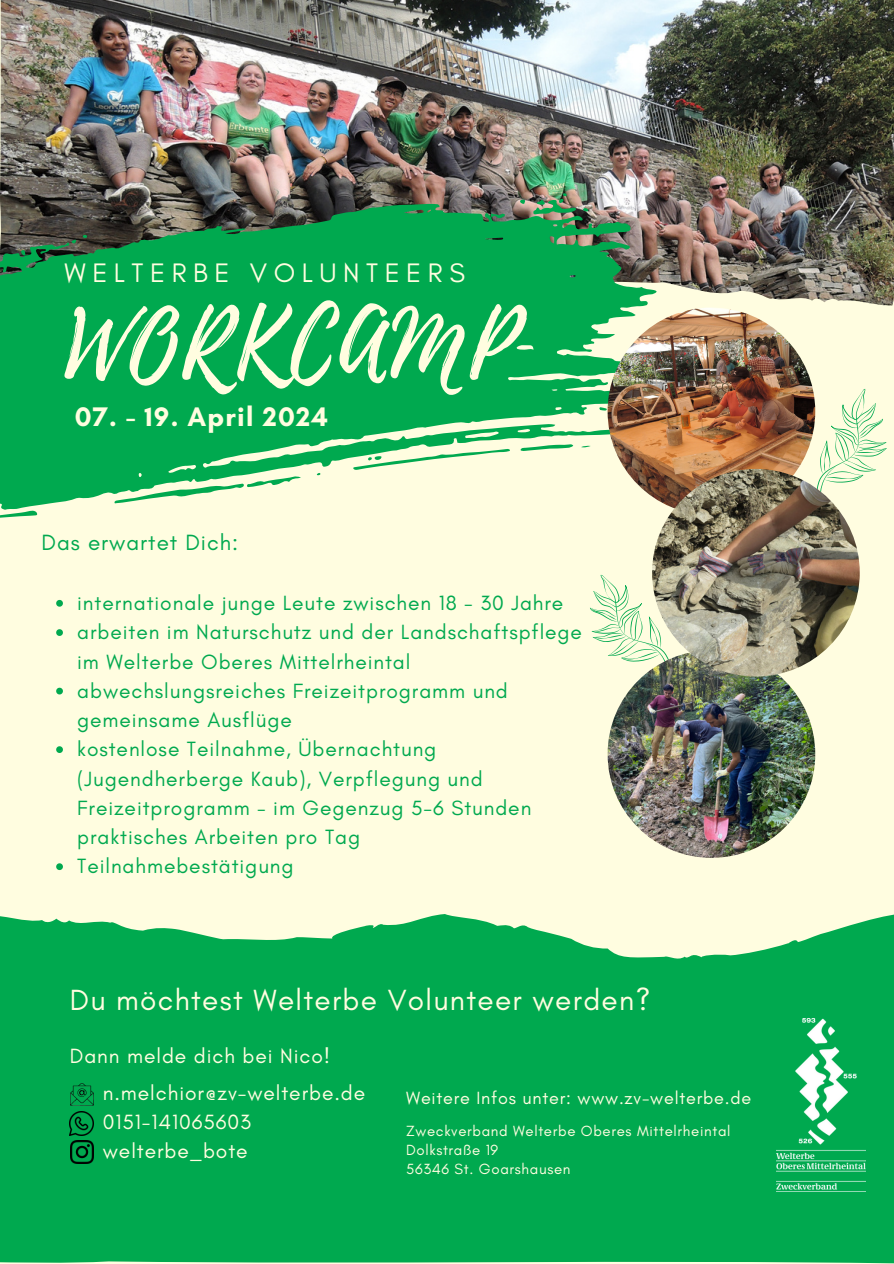
<style>
.page{position:relative;width:894px;height:1264px;background:#fff}
.page>*{position:absolute;margin:0;border:0;box-sizing:border-box;transform-origin:0 0}
.t1{font:90.15px "Playlist Script";letter-spacing:.045em;color:#fffde0}
.t2{font:29.7px "Glacial Indifference";letter-spacing:.045em;color:#fffde0}
.t3{font:27.3px "Glacial Indifference";letter-spacing:.24em;color:#fffde0}
.t4{font:700 27.3px "Glacial Indifference";letter-spacing:.045em;color:#fffde0}
.t5{font:22.5px "Glacial Indifference";letter-spacing:.045em;color:#00a94f}
.t6{font:21px/29.2px "Glacial Indifference";letter-spacing:.045em;color:#00a94f}
.t7{font:21px/29px "Glacial Indifference";letter-spacing:.045em;color:#fffde0}
.t8{font:18px "Glacial Indifference";letter-spacing:.045em;color:#fffde0}
.t9{font:15px "Glacial Indifference";letter-spacing:.045em;color:#fffde0}
</style>
<div class="page">
<div style="left:0;top:0;width:893px;height:1263px;background:#fffde0"></div>
<img style="left:0;top:0;width:893px;height:306px">
<img style="left:0;top:143px;width:724px;height:419px">
<svg style="left:114px;top:473px;width:187px;height:35px"></svg>
<svg style="left:519px;top:439px;width:54px;height:16px"></svg>
<svg style="left:0;top:508px;width:37px;height:15px"></svg>
<svg style="left:490px;top:211px;width:15px;height:9px"></svg>
<svg style="left:599px;top:406px;width:7px;height:5px"></svg>
<svg style="left:580px;top:445px;width:10px;height:3px"></svg>
<svg style="left:21px;top:250px;width:5px;height:6px"></svg>
<svg style="left:519px;top:199px;width:6px;height:6px"></svg>
<svg style="left:582px;top:207px;width:6px;height:5px"></svg>
<svg style="left:531px;top:193px;width:45px;height:25px"></svg>
<svg style="left:353px;top:442px;width:157px;height:34px"></svg>
<svg style="left:71px;top:234px;width:16px;height:10px"></svg>
<svg style="left:316px;top:472px;width:4px;height:3px"></svg>
<svg style="left:799px;top:389px;width:88px;height:104px"></svg>
<img style="left:607px;top:307px;width:208px;height:208px;border-radius:50%">
<svg style="left:590px;top:574px;width:79px;height:88px"></svg>
<img style="left:607px;top:650px;width:208px;height:207px;border-radius:50%">
<img style="left:652px;top:469px;width:207px;height:207px;border-radius:50%">
<svg style="left:56px;top:600px;width:7px;height:6px"></svg>
<svg style="left:56px;top:629px;width:7px;height:7px"></svg>
<svg style="left:56px;top:687px;width:7px;height:7px"></svg>
<svg style="left:56px;top:746px;width:7px;height:7px"></svg>
<svg style="left:56px;top:863px;width:7px;height:7px"></svg>
<div style="left:0;top:914px;width:893px;height:349px;background:#00a94f"></div>
<img style="left:70px;top:1111px;width:23px;height:23px">
<img style="left:71px;top:1140px;width:22px;height:23px">
<img style="left:71px;top:1083px;width:22px;height:22px">
<img style="left:776px;top:1018px;width:89px;height:172px">
<p class="t3" style="left:64px;top:256px;width:402px">WELTERBE VOLUNTEERS</p>
<p class="t1" style="left:64px;top:281px;width:452px">WORKCAMP</p>
<h4 class="t4" style="left:75px;top:400px;width:254px">07. - 19. April 2024</h4>
<h2 class="t5" style="left:42px;top:529px;width:198px">Das erwartet Dich:</h2>
<h1 class="t6" style="left:77px;top:588px;width:487px">internationale junge Leute zwischen 18 - 30 Jahre</h1>
<h3 class="t6" style="left:77px;top:617px;width:506px">arbeiten im Naturschutz und der Landschaftspflege im Welterbe Oberes Mittelrheintal</h3>
<p class="t6" style="left:77px;top:676px;width:432px">abwechslungsreiches Freizeitprogramm und gemeinsame Ausflüge</p>
<p class="t6" style="left:77px;top:734px;width:455px">kostenlose Teilnahme, Übernachtung (Jugendherberge Kaub), Verpflegung und Freizeitprogramm - im Gegenzug 5-6 Stunden praktisches Arbeiten pro Tag</p>
<h5 class="t6" style="left:77px;top:851px;width:218px">Teilnahmebestätigung</h5>
<p class="t2" style="left:70px;top:981px;width:582px">Du möchtest Welterbe Volunteer werden?</p>
<p class="t7" style="left:70px;top:1041px;width:262px">Dann melde dich bei Nico!</p>
<h6 class="t7" style="left:103px;top:1078px;width:264px">n.melchior@zv-welterbe.de<br>0151-141065603 welterbe_bote</h6>
<p class="t8" style="left:406px;top:1087px;width:346px">Weitere Infos unter: www.zv-welterbe.de</p>
<h5 class="t9" style="left:406px;top:1121px;width:326px">Zweckverband Welterbe Oberes Mittelrheintal</h5>
<h5 class="t9" style="left:406px;top:1140px;width:94px">Dolkstraße 19</h5>
<p class="t9" style="left:406px;top:1159px;width:166px">56346 St. Goarshausen</p>
</div>
